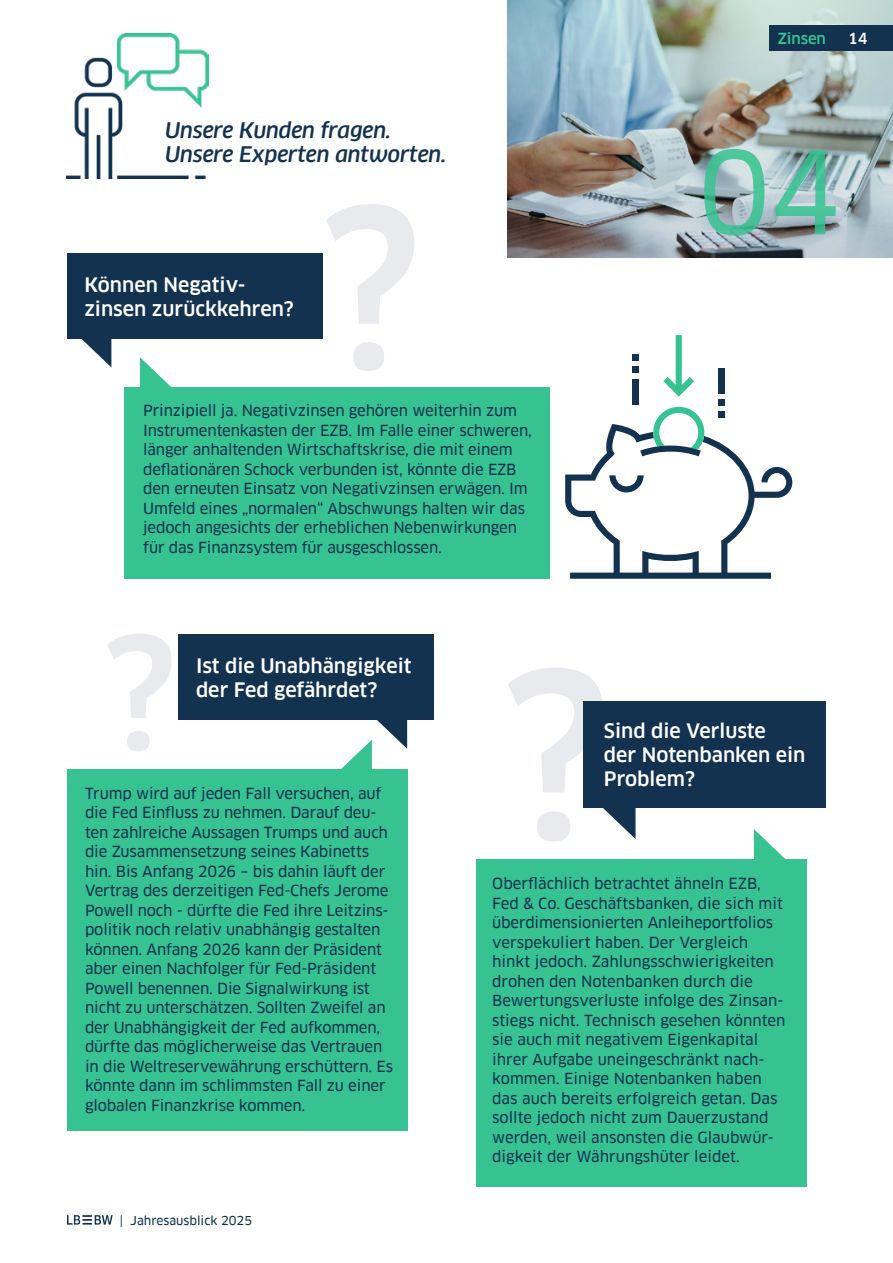
<style>
.page{position:relative;width:893px;height:1263px;background:#fff}
.page>*{position:absolute;margin:0;border:0;box-sizing:border-box;transform-origin:0 0}
.t1{font:112.5px "Clanfor LBBW News";color:#37c391}
.t2{font:italic 500 21px/24px "Clanfor LBBW";letter-spacing:-.01em;color:#123250}
.t3{font:500 19.5px/24px "Clanfor LBBW";color:#fff}
.t4{font:15px/19.5px "Clanfor LBBW News";letter-spacing:-.01em;color:#123250}
.t5{font:500 15px "Clanfor LBBW";letter-spacing:-.01em;color:#37c391}
.t6{font:500 15px "Clanfor LBBW";color:#fff}
.t7{font:12px "Clanfor LBBW News";color:#123250}
</style>
<div class="page">
<svg style="left:327px;top:204px;width:87px;height:167px"></svg>
<svg style="left:108px;top:634px;width:64px;height:117px"></svg>
<div style="left:67px;top:253px;width:255px;height:85px;background:#123250"></div>
<div style="left:179px;top:634px;width:255px;height:85px;background:#123250"></div>
<div style="left:125px;top:387px;width:425px;height:192px;background:#37c391"></div>
<div style="left:67px;top:770px;width:340px;height:361px;background:#37c391"></div>
<div style="left:476px;top:859px;width:331px;height:327px;background:#37c391"></div>
<div style="left:584px;top:701px;width:242px;height:107px;background:#123250"></div>
<svg style="left:79px;top:338px;width:32px;height:29px"></svg>
<svg style="left:508px;top:668px;width:127px;height:173px"></svg>
<svg style="left:140px;top:357px;width:31px;height:30px"></svg>
<svg style="left:339px;top:719px;width:68px;height:51px"></svg>
<svg style="left:754px;top:829px;width:31px;height:30px"></svg>
<img style="left:67px;top:33px;width:141px;height:146px">
<img style="left:507px;top:0;width:386px;height:257px">
<div style="left:829px;top:26px;width:64px;height:25px;background:#123250"></div>
<svg style="left:565px;top:335px;width:227px;height:244px"></svg>
<div style="left:770px;top:26px;width:59px;height:25px;background:#123250"></div>
<svg style="left:67px;top:1215px;width:46px;height:9px"></svg>
<h2 class="t2" style="left:165px;top:118px;width:283px">Unsere Kunden fragen.<br>Unsere Experten antworten.</h2>
<h3 class="t3" style="left:84px;top:273px;width:211px">Können Negativ&shy;zinsen zurückkehren?</h3>
<p class="t4" style="left:143px;top:401px;width:390px">Prinzipiell ja. Negativzinsen gehören weiterhin zum Instrumentenkasten der EZB. Im Falle einer schweren, länger anhaltenden Wirtschaftskrise, die mit einem deflationären Schock verbunden ist, könnte die EZB den erneuten Einsatz von Negativzinsen erwägen. Im Umfeld eines „normalen“ Abschwungs halten wir das jedoch angesichts der erheblichen Nebenwirkungen für das Finanzsystem für ausgeschlossen.</p>
<p class="t5" style="left:778px;top:29px;width:50px">Zinsen</p>
<p class="t6" style="left:848px;top:29px;width:21px">14</p>
<h1 class="t1" style="left:698px;top:126px;width:145px">04</h1>
<h3 class="t3" style="left:196px;top:654px;width:217px">Ist die Unabhängigkeit der Fed gefährdet?</h3>
<p class="t4" style="left:85px;top:784px;width:310px">Trump wird auf jeden Fall versuchen, auf die Fed Einfluss zu nehmen. Darauf deu&shy;ten zahlreiche Aussagen Trumps und auch die Zusammensetzung seines Kabinetts hin. Bis Anfang 2026 – bis dahin läuft der Vertrag des derzeitigen Fed-Chefs Jerome Powell noch - dürfte die Fed ihre Leitzins&shy;politik noch relativ unabhängig gestalten können. Anfang 2026 kann der Präsident aber einen Nachfolger für Fed-Präsident Powell benennen. Die Signalwirkung ist nicht zu unterschätzen. Sollten Zweifel an der Unabhängigkeit der Fed aufkommen, dürfte das möglicherweise das Vertrauen in die Weltreservewährung erschüttern. Es könnte dann im schlimmsten Fall zu einer globalen Finanzkrise kommen.</p>
<p class="t7" style="left:120px;top:1213px;width:134px">| Jahresausblick 2025</p>
<h3 class="t3" style="left:604px;top:719px;width:203px">Sind die Verluste<br>der Notenbanken ein<br>Problem?</h3>
<p class="t4" style="left:492px;top:874px;width:295px">Oberflächlich betrachtet ähneln EZB, Fed &amp; Co. Geschäftsbanken, die sich mit überdimensionierten Anleiheportfolios verspekuliert haben. Der Vergleich hinkt jedoch. Zahlungsschwierigkeiten drohen den Notenbanken durch die Bewertungsverluste infolge des Zinsan&shy;stiegs nicht. Technisch gesehen könnten sie auch mit negativem Eigenkapital ihrer Aufgabe uneingeschränkt nach&shy;kommen. Einige Notenbanken haben das auch bereits erfolgreich getan. Das sollte jedoch nicht zum Dauerzustand werden, weil ansonsten die Glaubwür&shy;digkeit der Währungshüter leidet.</p>
</div>
